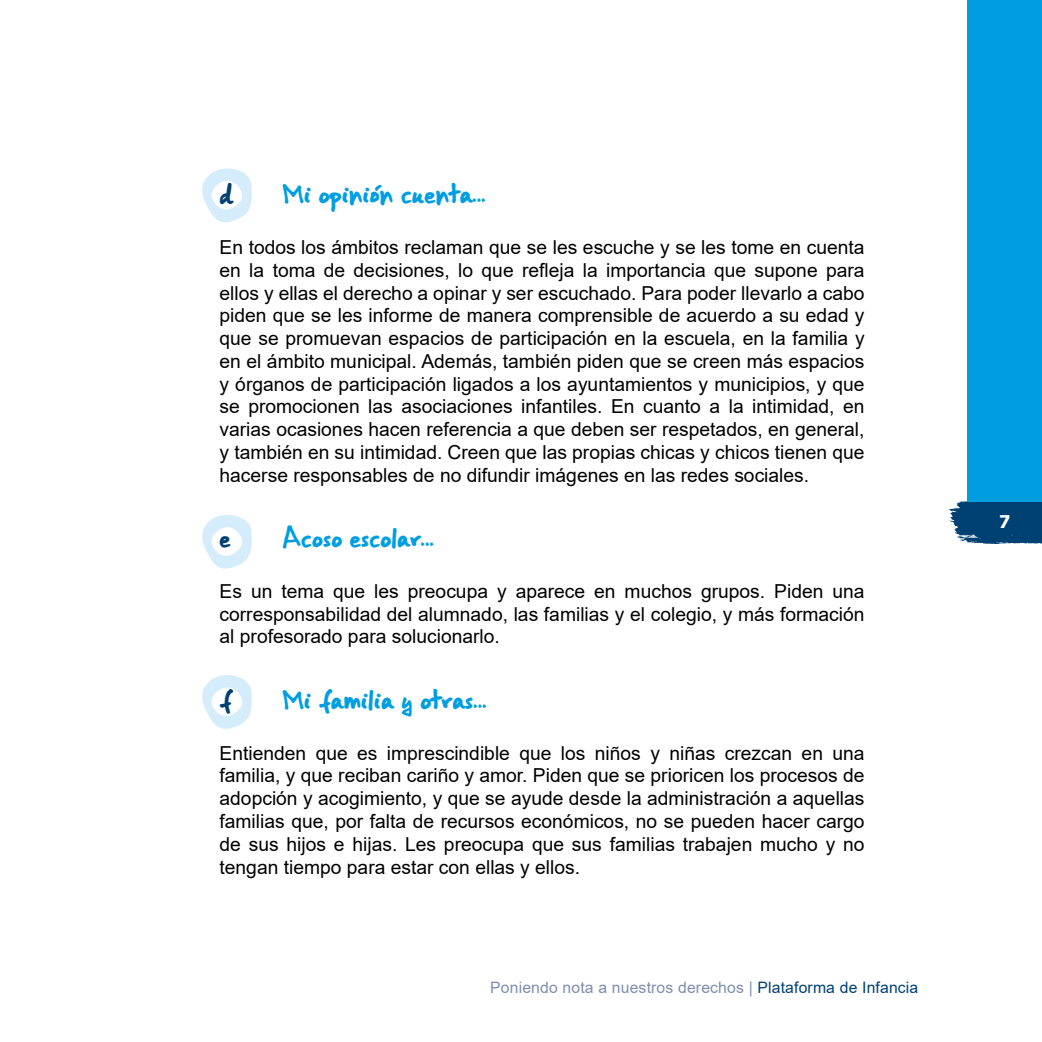
<style>
.page{position:relative;width:1042px;height:1042px;background:#fff}
.page>*{position:absolute;margin:0;border:0;box-sizing:border-box;transform-origin:0 0}
.t1{font:19.25px/22.8px "Arial";color:#000;text-align:justify}
.t2{font:19.25px "Gorri Sans";color:#009ee0}
.t3{font:19.25px "Gorri Sans";color:#004174}
.t4{font:700 17.5px "Tahoma";color:#fff}
.t5{font:15.75px "Arial";letter-spacing:.01em;color:#7e8eb0}
.s1{color:#004174}
</style>
<div class="page">
<svg style="left:948px;top:501px;width:94px;height:43px;background:#1d5885"></svg>
<div style="left:967px;top:0;width:75px;height:501px;background:#009ee0"></div>
<svg style="left:202px;top:168px;width:50px;height:55px"></svg>
<svg style="left:202px;top:515px;width:50px;height:54px"></svg>
<svg style="left:202px;top:675px;width:50px;height:54px"></svg>
<p class="t3" style="left:220px;top:180px;width:15px">d</p>
<p class="t2" style="left:283px;top:180px;width:205px">Mi opinión cuenta...</p>
<p class="t1" style="left:220px;top:236px;width:646px">En todos los ámbitos reclaman que se les escuche y se les tome en cuenta en la toma de decisiones, lo que refleja la importancia que supone para ellos y ellas el derecho a opinar y ser escuchado. Para poder llevarlo a cabo piden que se les informe de manera comprensible de acuerdo a su edad y que se promuevan espacios de participación en la escuela, en la familia y en el ámbito municipal. Además, también piden que se creen más espacios y órganos de participación ligados a los ayuntamientos y municipios, y que se promocionen las asociaciones infantiles. En cuanto a la intimidad, en varias ocasiones hacen referencia a que deben ser respetados, en general, y también en su intimidad. Creen que las propias chicas y chicos tienen que hacerse responsables de no difundir imágenes en las redes sociales.</p>
<p class="t3" style="left:220px;top:523px;width:13px">e</p>
<p class="t2" style="left:283px;top:523px;width:153px">Acoso escolar...</p>
<p class="t1" style="left:220px;top:579px;width:646px">Es un tema que les preocupa y aparece en muchos grupos. Piden una corresponsabilidad del alumnado, las familias y el colegio, y más formación al profesorado para solucionarlo.</p>
<p class="t3" style="left:220px;top:685px;width:14px">f</p>
<p class="t2" style="left:283px;top:685px;width:206px">Mi familia y otras...</p>
<p class="t1" style="left:220px;top:741px;width:646px">Entienden que es imprescindible que los niños y niñas crezcan en una familia, y que reciban cariño y amor. Piden que se prioricen los procesos de adopción y acogimiento, y que se ayude desde la administración a aquellas familias que, por falta de recursos económicos, no se pueden hacer cargo de sus hijos e hijas. Les preocupa que sus familias trabajen mucho y no tengan tiempo para estar con ellas y ellos.</p>
<p class="t5" style="left:490px;top:977px;width:430px">Poniendo nota a nuestros derechos | <span class="s1">Plataforma de Infancia</span></p>
<p class="t4" style="left:999px;top:509px;width:13px">7</p>
</div>
